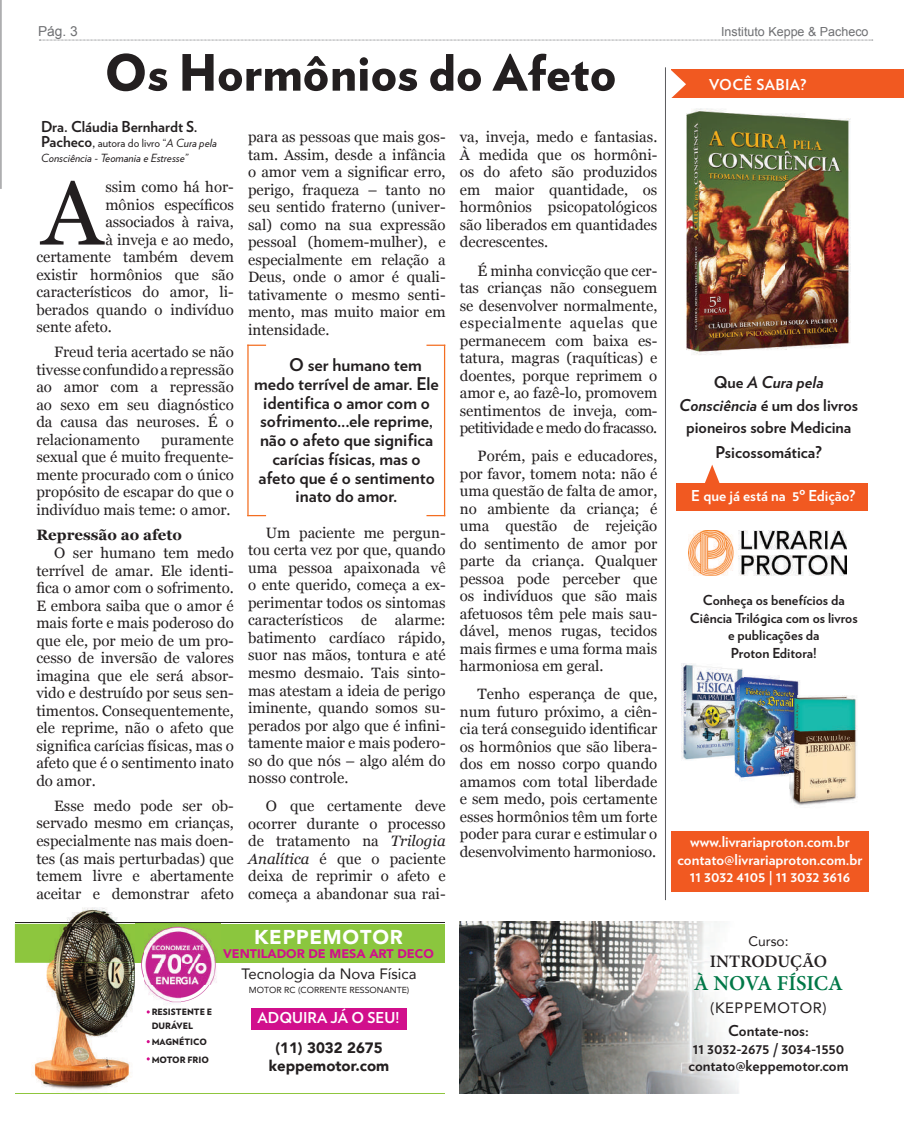
<style>
.page{position:relative;width:904px;height:1134px;background:#fff}
.page>*{position:absolute;margin:0;border:0;box-sizing:border-box;transform-origin:0 0}
.t1{font:90.75px "Georgia";color:#231f20}
.t2{font:900 50px "Verlag";color:#231f20}
.t3{font:600 21.25px "Minion Pro";letter-spacing:-.01em;color:#017847}
.t4{font:900 20px "Avenir";letter-spacing:.04em;color:#fff}
.t5{font:700 17.5px "Verlag";color:#231f20}
.t6{font:600 17.5px "Minion Pro";color:#231f20}
.t7{font:700 16.25px/22.5px "Verlag";color:#231f20;text-align:center}
.t8{font:15px/17.5px "Georgia";color:#231f20;text-align:justify}
.t9{font:700 15px/17.5px "Verlag";color:#fff;text-align:center}
.t10{font:700 15px/17.5px "Verlag";color:#231f20;text-align:center}
.t11{font:900 15px/17.5px "Avenir";color:#231f20;text-align:center}
.t12{font:15px "Avenir";color:#231f20}
.t13{font:700 15px "Georgia";color:#231f20}
.t14{font:15px "Avenir";letter-spacing:.04em;color:#231f20}
.t15{font:700 15px "Verlag";letter-spacing:.025em;color:#fff}
.t16{font:700 13.75px/17.5px "Verlag";color:#231f20;text-align:center}
.t17{font:13.75px "Avenir";color:#231f20}
.t18{font:13.75px "Arial";color:#6f7073}
.t19{font:900 12.5px "Avenir";color:#d10f8c}
.t20{font:12.5px "Arial";color:#6f7073}
.t21{font:italic 11.25px/15px "Verlag";color:#231f20}
.t22{font:900 8.75px/13.8px "Verlag";color:#231f20}
.t23{font:8.75px "Avenir";color:#231f20}
.s1{font-weight:700;font-style:normal;font-size:15px}
.s2{font-style:normal;font-size:15px}
.s3{font-style:normal}
.s4{font-style:italic}
</style>
<div class="page">
<hr style="left:1px;top:0;width:1px;height:189px;background:#6f7073">
<hr style="left:665px;top:67px;width:1px;height:833px;background:#5c5c5f">
<svg style="left:39px;top:40px;width:833px;height:1px"></svg>
<div style="left:671px;top:69px;width:233px;height:29px;background:#f15921"></div>
<svg style="left:671px;top:70px;width:15px;height:28px"></svg>
<svg style="left:705px;top:465px;width:15px;height:18px"></svg>
<img style="left:688px;top:530px;width:158px;height:45px">
<img style="left:681px;top:663px;width:62px;height:32px">
<img style="left:681px;top:695px;width:53px;height:65px">
<img style="left:734px;top:676px;width:66px;height:105px">
<img style="left:734px;top:671px;width:9px;height:89px">
<img style="left:807px;top:695px;width:50px;height:83px">
<img style="left:789px;top:778px;width:67px;height:28px">
<img style="left:789px;top:695px;width:18px;height:93px">
<img style="left:686px;top:109px;width:165px;height:246px">
<hr style="left:247px;top:345px;width:1px;height:171px;background:#f36e21">
<svg style="left:247px;top:345px;width:19px;height:1px"></svg>
<svg style="left:247px;top:515px;width:19px;height:1px"></svg>
<hr style="left:444px;top:345px;width:1px;height:171px;background:#f36e21">
<svg style="left:426px;top:515px;width:18px;height:1px"></svg>
<svg style="left:426px;top:345px;width:18px;height:1px"></svg>
<div style="left:676px;top:483px;width:191px;height:27px;background:#f15921"></div>
<div style="left:671px;top:831px;width:197px;height:60px;background:#f15921"></div>
<div style="left:676px;top:835px;width:188px;height:57px;background:#f15921"></div>
<hr style="left:15px;top:922px;width:429px;height:1px;background:#231f20">
<hr style="left:15px;top:1093px;width:429px;height:1px;background:#8fc63e">
<hr style="left:459px;top:1093px;width:445px;height:1px;background:#231f20">
<img style="left:459px;top:922px;width:280px;height:171px">
<div style="left:15px;top:924px;width:429px;height:38px;background:#8bc63e"></div>
<img style="left:14px;top:907px;width:122px;height:183px">
<img style="left:15px;top:922px;width:128px;height:40px">
<div style="left:251px;top:1008px;width:155px;height:21px;background:#d10f8c"></div>
<img style="left:136px;top:924px;width:85px;height:81px">
<p class="t18" style="left:38px;top:22px;width:41px">Pág. 3</p>
<p class="t20" style="left:721px;top:23px;width:149px">Instituto Keppe &amp; Pacheco</p>
<p class="t15" style="left:709px;top:73px;width:99px">VOCÊ SABIA?</p>
<h2 class="t2" style="left:104px;top:31px;width:513px">Os Hormônios do Afeto</h2>
<p class="t10" style="left:41px;top:117px;width:158px">Dra. Cláudia Bernhardt S.</p>
<p class="t21" style="left:41px;top:134px;width:177px"><span class="s1">Pacheco</span><span class="s2">,</span> <span class="s3">autora do livro “</span>A Cura pela<br>Consciência - Teomania e Estresse”</p>
<h1 class="t1" style="left:42px;top:147px;width:62px">A</h1>
<p class="t8" style="left:105px;top:177px;width:130px">ssim como há hor-</p>
<p class="t8" style="left:105px;top:195px;width:130px">mônios específicos</p>
<p class="t8" style="left:105px;top:213px;width:130px">associados à raiva,</p>
<p class="t8" style="left:105px;top:230px;width:130px">à inveja e ao medo,</p>
<p class="t8" style="left:36px;top:248px;width:199px">certamente também devem</p>
<p class="t8" style="left:36px;top:265px;width:199px">existir hormônios que são</p>
<p class="t8" style="left:36px;top:283px;width:199px">característicos do amor, li-</p>
<p class="t8" style="left:36px;top:300px;width:199px">berados quando o indivíduo</p>
<p class="t8" style="left:36px;top:318px;width:77px">sente afeto.</p>
<p class="t8" style="left:36px;top:343px;width:199px;text-indent:18px">Freud teria acertado se não tivesse confundido a repressão ao amor com a repressão ao sexo em seu diagnóstico da causa das neuroses. É o relacionamento</p>
<p class="t8" style="left:36px;top:430px;width:199px;text-indent:125px">puramente sexual que é muito frequente&shy;mente procurado com o único propósito de escapar do que o indivíduo mais teme: o amor.</p>
<p class="t13" style="left:36px;top:524px;width:147px">Repressão ao afeto</p>
<p class="t8" style="left:36px;top:544px;width:199px;text-indent:18px">O ser humano tem medo terrível de amar. Ele identi&shy;fica o amor com o sofrimento.<br>E embora saiba que o amor é mais forte e mais poderoso do que ele, por meio de um pro&shy;cesso de inversão de valores imagina que ele será absor&shy;vido e destruído por seus sen&shy;timentos. Consequentemente, ele reprime, não o afeto que significa carícias físicas, mas o afeto que é o sentimento inato do amor.</p>
<p class="t8" style="left:36px;top:796px;width:199px;text-indent:18px">Esse medo pode ser ob&shy;servado mesmo em crianças, especialmente nas mais doen&shy;tes (as mais perturbadas) que temem livre e abertamente aceitar e demonstrar afeto</p>
<p class="t8" style="left:460px;top:128px;width:199px">va, inveja, medo e fantasias.<br>À medida que os hormôni&shy;os do afeto são produzidos em maior quantidade, os hormônios psicopatológicos são liberados em quantidades decrescentes.</p>
<p class="t8" style="left:460px;top:261px;width:199px;text-indent:18px">É minha convicção que cer&shy;tas crianças não conseguem se desenvolver normalmente, especialmente aquelas que permanecem com baixa es&shy;tatura, magras (raquíticas) e doentes, porque reprimem o amor e, ao fazê-lo, promovem sentimentos de inveja, com&shy;petitividade e medo do fracasso.</p>
<p class="t8" style="left:460px;top:447px;width:199px;text-indent:18px">Porém, pais e educadores, por favor, tomem nota: não é uma questão de falta de amor, no ambiente da criança; é uma questão de rejeição do sentimento de amor por parte da criança. Qualquer pessoa pode perceber que os indivíduos que são mais afetuosos têm pele mais sau&shy;dável, menos rugas, tecidos mais firmes e uma forma mais harmoniosa em geral.</p>
<p class="t8" style="left:460px;top:685px;width:199px;text-indent:18px">Tenho esperança de que, num futuro próximo, a ciên&shy;cia terá conseguido identificar os hormônios que são libera&shy;dos em nosso corpo quando amamos com total liberdade e sem medo, pois certamente esses hormônios têm um forte poder para curar e estimular o desenvolvimento harmonioso.</p>
<p class="t8" style="left:248px;top:128px;width:199px">para as pessoas que mais gos&shy;tam. Assim, desde a infância o amor vem a significar erro, perigo, fraqueza – tanto no seu sentido fraterno (univer&shy;sal) como na sua expressão pessoal (homem-mulher), e especialmente em relação a Deus, onde o amor é quali&shy;tativamente o mesmo senti&shy;mento, mas muito maior em intensidade.</p>
<p class="t5" style="left:289px;top:351px;width:134px">O ser humano tem</p>
<p class="t5" style="left:254px;top:370px;width:186px">medo terrível de amar. Ele</p>
<p class="t5" style="left:263px;top:389px;width:168px">identifica o amor com o</p>
<p class="t5" style="left:260px;top:407px;width:174px">sofrimento...ele reprime,</p>
<p class="t5" style="left:260px;top:426px;width:174px">não o afeto que significa</p>
<p class="t5" style="left:272px;top:445px;width:150px">carícias físicas, mas o</p>
<p class="t5" style="left:258px;top:463px;width:178px">afeto que é o sentimento</p>
<p class="t5" style="left:295px;top:482px;width:103px">inato do amor.</p>
<p class="t9" style="left:691px;top:486px;width:166px">E que já está na 5º Edição?</p>
<p class="t7" style="left:679px;top:370px;width:180px">Que <span class="s4">A Cura pela<br>Consciência</span> é um dos livros pioneiros sobre Medicina</p>
<p class="t7" style="left:715px;top:440px;width:108px">Psicossomática?</p>
<p class="t8" style="left:248px;top:523px;width:199px;text-indent:18px">Um paciente me pergun&shy;tou certa vez por que, quando uma pessoa apaixonada vê o ente querido, começa a ex&shy;perimentar todos os sintomas característicos de alarme: batimento cardíaco rápido, suor nas mãos, tontura e até mesmo desmaio. Tais sinto&shy;mas atestam a ideia de perigo iminente, quando somos su&shy;perados por algo que é infini&shy;tamente maior e mais podero&shy;so do que nós – algo além do nosso controle.</p>
<p class="t8" style="left:248px;top:796px;width:199px;text-indent:18px">O que certamente deve ocorrer durante o processo de tratamento na <span class="s4">Trilogia Analítica</span> é que o paciente deixa de reprimir o afeto e começa a abandonar sua rai-</p>
<p class="t16" style="left:690px;top:591px;width:169px">Conheça os benefícios da<br>Ciência Trilógica com os livros e publicações da<br>Proton Editora!</p>
<p class="t9" style="left:677px;top:832px;width:187px">www.livrariaproton.com.br contato@livrariaproton.com.br<br>11 3032 4105 | 11 3032 3616</p>
<p class="t22" style="left:152px;top:1005px;width:62px">RESISTENTE E<br>DURÁVEL</p>
<p class="t22" style="left:152px;top:1052px;width:59px">MOTOR FRIO</p>
<p class="t22" style="left:152px;top:1035px;width:57px">MAGNÉTICO</p>
<h3 class="t4" style="left:254px;top:919px;width:150px">KEPPEMOTOR</h3>
<p class="t19" style="left:223px;top:943px;width:212px">VENTILADOR DE MESA ART DECO</p>
<p class="t12" style="left:242px;top:962px;width:176px">Tecnologia da Nova Física</p>
<p class="t23" style="left:249px;top:982px;width:162px">MOTOR RC (CORRENTE RESSONANTE)</p>
<p class="t9" style="left:257px;top:1008px;width:143px">ADQUIRA JÁ O SEU!</p>
<p class="t11" style="left:269px;top:1039px;width:122px">(11) 3032 2675 keppemotor.com</p>
<p class="t17" style="left:748px;top:930px;width:42px">Curso:</p>
<p class="t6" style="left:710px;top:949px;width:119px">INTRODUÇÃO</p>
<h3 class="t3" style="left:694px;top:968px;width:151px">À NOVA FÍSICA</h3>
<p class="t14" style="left:710px;top:995px;width:118px">(KEPPEMOTOR)</p>
<p class="t10" style="left:688px;top:1021px;width:161px">Contate-nos:<br>11 3032-2675 / 3034-1550 contato@keppemotor.com</p>
</div>
